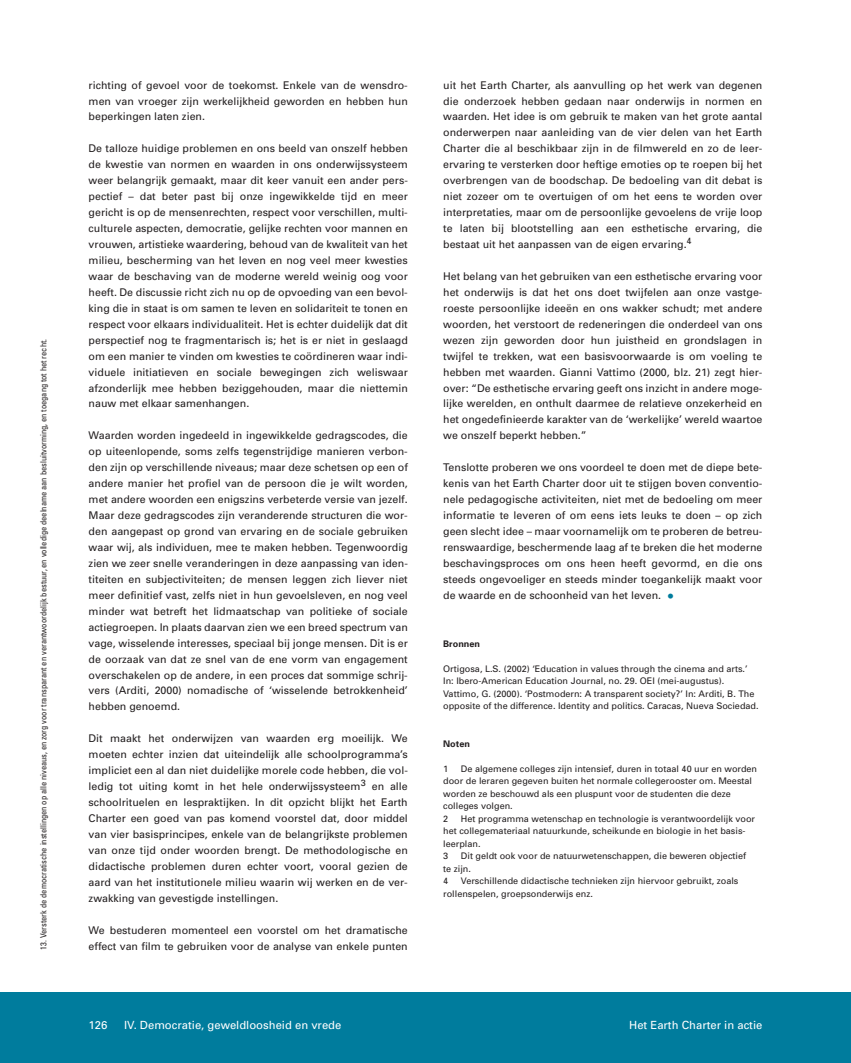
<style>
.page{position:relative;width:851px;height:1063px;background:#fff}
.page>*{position:absolute;margin:0;border:0;box-sizing:border-box;transform-origin:0 0}
.t1{font:11.25px "Univers";color:#fff}
.t2{font:10.62px/16px "Univers";color:#231f20;text-align:justify}
.t3{font:9px/12.5px "Univers";color:#231f20}
.t4{font:700 9px "Univers";color:#231f20}
.t5{font:condensed 8.5px "Univers";color:#231f20}
.s1{font-size:20px;color:#007c9d}
</style>
<div class="page">
<div style="left:0;top:992px;width:850px;height:71px;background:#007c9d"></div>
<p class="t5" style="left:40px;top:950px;width:612px;rotate:-90deg">13. Versterk de democratische instellingen op alle niveaus, en zorg voor transparant en verantwoordelijk bestuur, en volledige deelname aan besluitvorming, en toegang tot het recht.</p>
<p class="t2" style="left:89px;top:78px;width:320px">richting of gevoel voor de toekomst. Enkele van de wensdro&shy;men van vroeger zijn werkelijkheid geworden en hebben hun beperkingen laten zien.</p>
<p class="t2" style="left:89px;top:142px;width:321px">De talloze huidige problemen en ons beeld van onszelf hebben de kwestie van normen en waarden in ons onderwijssysteem weer belangrijk gemaakt, maar dit keer vanuit een ander pers&shy;pectief – dat beter past bij onze ingewikkelde tijd en meer gericht is op de mensenrechten, respect voor verschillen, multi&shy;culturele aspecten, democratie, gelijke rechten voor mannen en vrouwen, artistieke waardering, behoud van de kwaliteit van het milieu, bescherming van het leven en nog veel meer kwesties waar de beschaving van de moderne wereld weinig oog voor heeft. De discussie richt zich nu op de opvoeding van een bevol&shy;king die in staat is om samen te leven en solidariteit te tonen en respect voor elkaars individualiteit. Het is echter duidelijk dat dit perspectief nog te fragmentarisch is; het is er niet in geslaagd om een manier te vinden om kwesties te coördineren waar indi&shy;viduele initiatieven en sociale bewegingen zich weliswaar afzonderlijk mee hebben beziggehouden, maar die niettemin nauw met elkaar samenhangen.</p>
<p class="t2" style="left:89px;top:429px;width:321px">Waarden worden ingedeeld in ingewikkelde gedragscodes, die op uiteenlopende, soms zelfs tegenstrijdige manieren verbon&shy;den zijn op verschillende niveaus; maar deze schetsen op een of andere manier het profiel van de persoon die je wilt worden, met andere woorden een enigszins verbeterde versie van jezelf.<br>Maar deze gedragscodes zijn veranderende structuren die wor&shy;den aangepast op grond van ervaring en de sociale gebruiken waar wij, als individuen, mee te maken hebben. Tegenwoordig zien we zeer snelle veranderingen in deze aanpassing van iden&shy;titeiten en subjectiviteiten; de mensen leggen zich liever niet meer definitief vast, zelfs niet in hun gevoelsleven, en nog veel minder wat betreft het lidmaatschap van politieke of sociale actiegroepen. In plaats daarvan zien we een breed spectrum van vage, wisselende interesses, speciaal bij jonge mensen. Dit is er de oorzaak van dat ze snel van de ene vorm van engagement overschakelen op de andere, in een proces dat sommige schrij&shy;vers (Arditi, 2000) nomadische of ‘wisselende betrokkenheid’ hebben genoemd.</p>
<p class="t2" style="left:89px;top:732px;width:321px">Dit maakt het onderwijzen van waarden erg moeilijk. We moeten echter inzien dat uiteindelijk alle schoolprogramma’s impliciet een al dan niet duidelijke morele code hebben, die vol&shy;ledig tot uiting komt in het hele onderwijssysteem<sup>3</sup> en alle schoolrituelen en lespraktijken. In dit opzicht blijkt het Earth Charter een goed van pas komend voorstel dat, door middel van vier basisprincipes, enkele van de belangrijkste problemen van onze tijd onder woorden brengt. De methodologische en didactische problemen duren echter voort, vooral gezien de aard van het institutionele milieu waarin wij werken en de ver&shy;zwakking van gevestigde instellingen.</p>
<p class="t2" style="left:89px;top:923px;width:320px">We bestuderen momenteel een voorstel om het dramatische effect van film te gebruiken voor de analyse van enkele punten</p>
<p class="t2" style="left:443px;top:78px;width:321px">uit het Earth Charter, als aanvulling op het werk van degenen die onderzoek hebben gedaan naar onderwijs in normen en waarden. Het idee is om gebruik te maken van het grote aantal onderwerpen naar aanleiding van de vier delen van het Earth Charter die al beschikbaar zijn in de filmwereld en zo de leer&shy;ervaring te versterken door heftige emoties op te roepen bij het overbrengen van de boodschap. De bedoeling van dit debat is niet zozeer om te overtuigen of om het eens te worden over interpretaties, maar om de persoonlijke gevoelens de vrije loop te laten bij blootstelling aan een esthetische ervaring, die bestaat uit het aanpassen van de eigen ervaring.<sup>4</sup></p>
<p class="t2" style="left:443px;top:269px;width:321px">Het belang van het gebruiken van een esthetische ervaring voor het onderwijs is dat het ons doet twijfelen aan onze vastge&shy;roeste persoonlijke ideeën en ons wakker schudt; met andere woorden, het verstoort de redeneringen die onderdeel van ons wezen zijn geworden door hun juistheid en grondslagen in twijfel te trekken, wat een basisvoorwaarde is om voeling te hebben met waarden. Gianni Vattimo (2000, blz. 21) zegt hier&shy;over: “De esthetische ervaring geeft ons inzicht in andere moge&shy;lijke werelden, en onthult daarmee de relatieve onzekerheid en het ongedefinieerde karakter van de ‘werkelijke’ wereld waartoe we onszelf beperkt hebben.”</p>
<p class="t2" style="left:443px;top:460px;width:321px">Tenslotte proberen we ons voordeel te doen met de diepe bete&shy;kenis van het Earth Charter door uit te stijgen boven conventio&shy;nele pedagogische activiteiten, niet met de bedoeling om meer informatie te leveren of om eens iets leuks te doen – op zich geen slecht idee – maar voornamelijk om te proberen de betreu&shy;renswaardige, beschermende laag af te breken die het moderne beschavingsproces om ons heen heeft gevormd, en die ons steeds ongevoeliger en steeds minder toegankelijk maakt voor de waarde en de schoonheid van het leven. <span class="s1">•</span></p>
<p class="t4" style="left:443px;top:640px;width:38px">Bronnen</p>
<p class="t3" style="left:443px;top:663px;width:317px">Ortigosa, L.S. (2002) ‘Education in values through the cinema and arts.’ In: Ibero-American Education Journal, no. 29. OEI (mei-augustus).<br>Vattimo, G. (2000). ‘Postmodern: A transparent society?’ In: Arditi, B. The opposite of the difference. Identity and politics. Caracas, Nueva Sociedad.</p>
<p class="t4" style="left:443px;top:740px;width:28px">Noten</p>
<p class="t3" style="left:443px;top:763px;width:7px">1</p>
<p class="t3" style="left:443px;top:763px;width:315px;text-indent:18px">De algemene colleges zijn intensief, duren in totaal 40 uur en worden door de leraren gegeven buiten het normale collegerooster om. Meestal worden ze beschouwd als een pluspunt voor de studenten die deze colleges volgen.<br>2</p>
<p class="t3" style="left:443px;top:813px;width:313px;text-indent:18px">Het programma wetenschap en technologie is verantwoordelijk voor het collegemateriaal natuurkunde, scheikunde en biologie in het basis&shy;leerplan.<br>3</p>
<p class="t3" style="left:443px;top:851px;width:304px;text-indent:18px">Dit geldt ook voor de natuurwetenschappen, die beweren objectief te zijn.<br>4</p>
<p class="t3" style="left:443px;top:876px;width:297px;text-indent:18px">Verschillende didactische technieken zijn hiervoor gebruikt, zoals rollenspelen, groepsonderwijs enz.</p>
<p class="t1" style="left:89px;top:1021px;width:20px">126</p>
<p class="t1" style="left:124px;top:1021px;width:219px">IV. Democratie, geweldloosheid en vrede</p>
<p class="t1" style="left:629px;top:1021px;width:135px">Het Earth Charter in actie</p>
</div>
